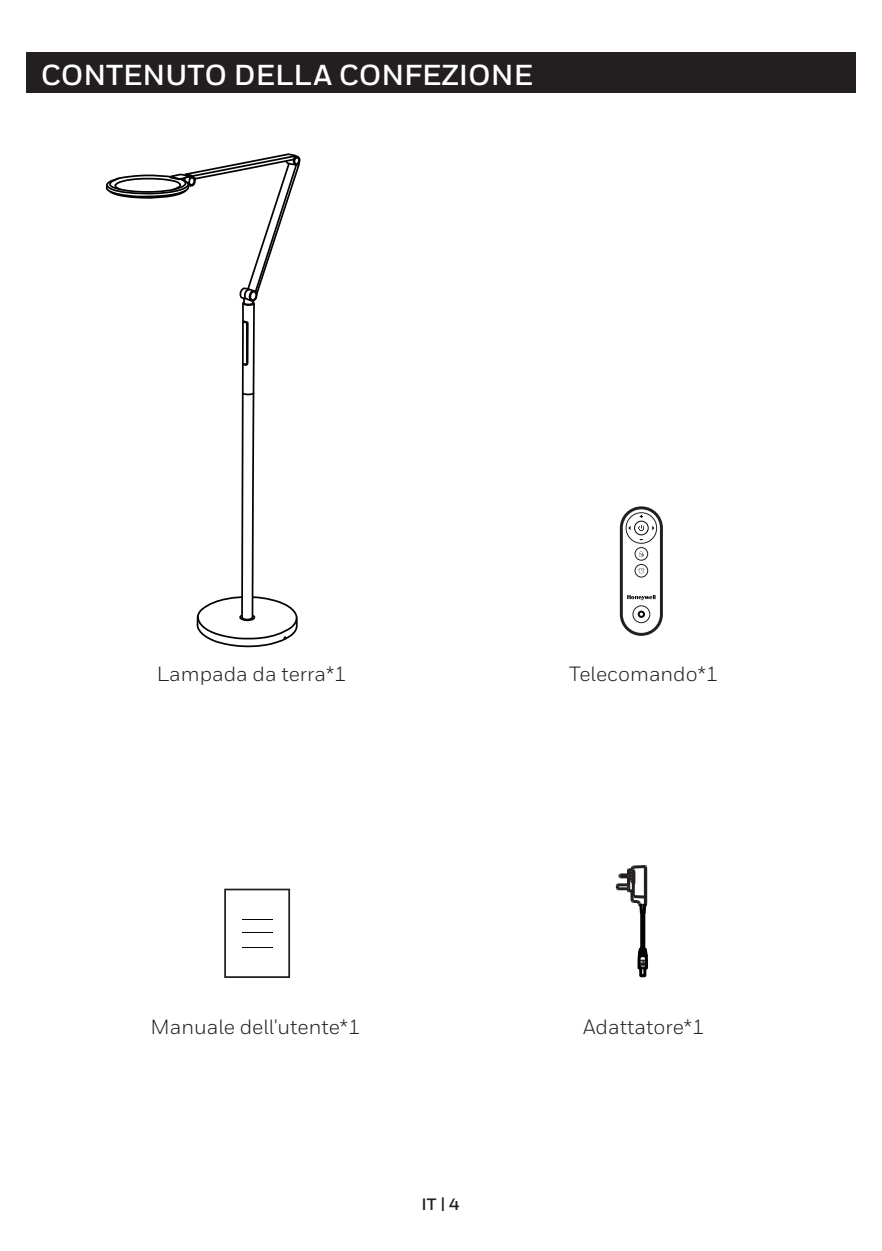
<style>
.page{position:relative;width:882px;height:1251px;background:#fff}
.page>*{position:absolute;margin:0;border:0;box-sizing:border-box;transform-origin:0 0}
.t1{font:700 28.7px "Honeywell Sans";color:#fff}
.t2{font:20.65px "Honeywell Sans";color:#231f20}
.t3{font:700 16.45px "Honeywell Sans";color:#231f20}
</style>
<div class="page">
<div style="left:26px;top:52px;width:829px;height:41px;background:#231f20"></div>
<svg style="left:615px;top:865px;width:33px;height:113px"></svg>
<div style="left:619px;top:506px;width:43px;height:129px;border:3px solid #231f20;border-radius:20px"></div>
<div style="left:633px;top:520px;width:15px;height:15px;border:1px solid #030303;border-radius:50%"></div>
<div style="left:632px;top:605px;width:18px;height:18px;border:1px solid #231f20;border-radius:50%"></div>
<div style="left:637px;top:610px;width:7px;height:7px;border:2px solid #09070a;border-radius:50%"></div>
<div style="left:634px;top:547px;width:13px;height:13px;border:1px solid #231f20;border-radius:50%"></div>
<div style="left:634px;top:564px;width:13px;height:13px;border:1px solid #231f20;border-radius:50%"></div>
<div style="left:625px;top:512px;width:31px;height:31px;border:1px solid #231f20;border-radius:50%"></div>
<svg style="left:651px;top:525px;width:4px;height:5px"></svg>
<svg style="left:627px;top:595px;width:28px;height:5px"></svg>
<svg style="left:638px;top:551px;width:5px;height:5px"></svg>
<svg style="left:638px;top:568px;width:6px;height:5px"></svg>
<svg style="left:105px;top:153px;width:196px;height:825px"></svg>
<div style="left:249px;top:290px;width:8px;height:11px;border:2px solid #080305;border-radius:50%"></div>
<h1 class="t1" style="left:41px;top:57px;width:493px">CONTENUTO DELLA CONFEZIONE</h1>
<p class="t2" style="left:157px;top:661px;width:192px">Lampada da terra*1</p>
<p class="t2" style="left:568px;top:661px;width:151px">Telecomando*1</p>
<p class="t2" style="left:150px;top:1014px;width:212px">Manuale dell'utente*1</p>
<p class="t2" style="left:583px;top:1014px;width:123px">Adattatore*1</p>
<p class="t3" style="left:421px;top:1194px;width:40px">IT | 4</p>
</div>
